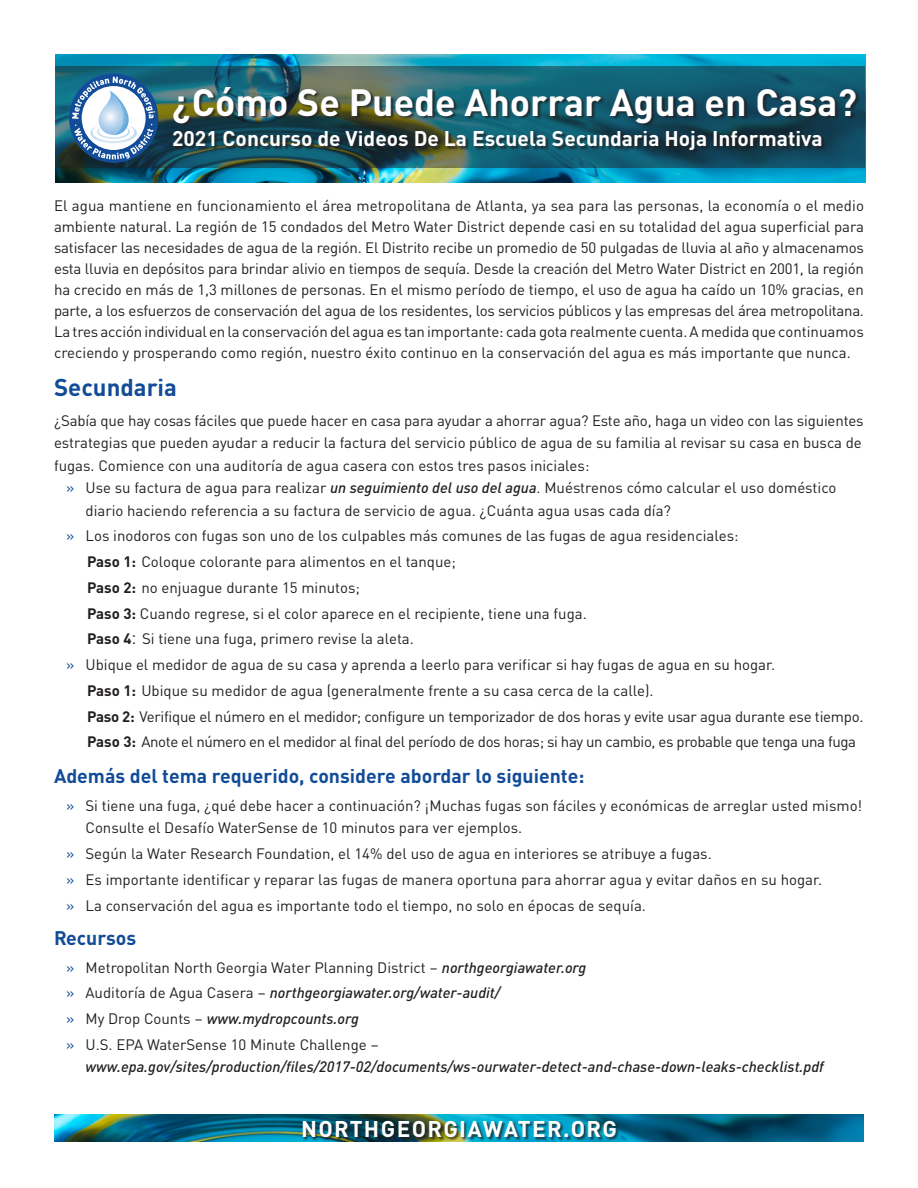
<style>
.page{position:relative;width:918px;height:1188px;background:#fff}
.page>*{position:absolute;margin:0;border:0;box-sizing:border-box;transform-origin:0 0}
.t1{font:700 37.5px "DIN Pro";color:#fff}
.t2{font:700 24px "DIN Pro";color:#124c98}
.t3{font:700 22.5px "DIN Pro";letter-spacing:.06em;color:#fff}
.t4{font:700 21px "DIN Pro";color:#fff}
.t5{font:700 19.5px "DIN Pro";color:#124c98}
.List_Paragraph{font:15px/21px "DIN Pro";color:#231f20;text-align:justify}
.t6{font:italic 500 15px/22.5px "DIN Pro";color:#231f20}
.List_Paragraph-2{font:15px "DIN Pro";letter-spacing:-.025em;color:#231f20}
.s1{color:#124c98}
.s2{font-weight:500;font-style:italic}
.s3{font-weight:700}
.s4{font-family:"Lucida Grande";font-size:16.5px}
.s5{font-weight:400;font-style:normal;color:#124c98}
.s6{font-weight:400;font-style:normal}
</style>
<div class="page">
<img style="left:54px;top:1115px;width:810px;height:27px">
<div style="left:303px;top:1120px;width:316px;height:21px;background:#231f20;opacity:.75"></div>
<img style="left:55px;top:54px;width:810px;height:128px">
<svg style="left:55px;top:66px;width:810px;height:101px;background:#205f6d"></svg>
<div style="left:174px;top:87px;width:686px;height:68px;background:#231f20;opacity:.75"></div>
<svg style="left:69px;top:73px;width:89px;height:90px"></svg>
<p class="t1" style="left:172px;top:73px;width:686px">¿Cómo Se Puede Ahorrar Agua en Casa?</p>
<p class="t4" style="left:172px;top:122px;width:652px">2021 Concurso de Videos De La Escuela Secundaria Hoja Informativa</p>
<p class="List_Paragraph" style="left:54px;top:194px;width:812px">El agua mantiene en funcionamiento el área metropolitana de Atlanta, ya sea para las personas, la economía o el medio ambiente natural. La región de 15 condados del Metro Water District depende casi en su totalidad del agua superficial para satisfacer las necesidades de agua de la región. El Distrito recibe un promedio de 50 pulgadas de lluvia al año y almacenamos esta lluvia en depósitos para brindar alivio en tiempos de sequía. Desde la creación del Metro Water District en 2001, la región ha crecido en más de 1,3 millones de personas. En el mismo período de tiempo, el uso de agua ha caído un 10% gracias, en parte, a los esfuerzos de conservación del agua de los residentes, los servicios públicos y las empresas del área metropolitana.<br>La tres acción individual en la conservación del agua es tan importante: cada gota realmente cuenta. A medida que continuamos creciendo y prosperando como región, nuestro éxito continuo en la conservación del agua es más importante que nunca.</p>
<p class="t2" style="left:54px;top:369px;width:125px">Secundaria</p>
<p class="List_Paragraph" style="left:54px;top:408px;width:811px;line-height:22.5px">¿Sabía que hay cosas fáciles que puede hacer en casa para ayudar a ahorrar agua? Este año, haga un video con las siguientes estrategias que pueden ayudar a reducir la factura del servicio público de agua de su familia al revisar su casa en busca de fugas. Comience con una auditoría de agua casera con estos tres pasos iniciales:</p>
<p class="List_Paragraph" style="left:86px;top:475px;width:752px;line-height:22.5px;text-indent:-20px"><span class="s1">»</span> Use su factura de agua para realizar <span class="s2">un seguimiento del uso del agua</span>. Muéstrenos cómo calcular el uso doméstico diario haciendo referencia a su factura de servicio de agua. ¿Cuánta agua usas cada día?</p>
<p class="List_Paragraph" style="left:66px;top:524px;width:674px"><span class="s1">»</span> Los inodoros con fugas son uno de los culpables más comunes de las fugas de agua residenciales:</p>
<p class="List_Paragraph" style="left:87px;top:550px;width:371px"><span class="s3">Paso 1:</span> Coloque colorante para alimentos en el tanque;</p>
<p class="List_Paragraph" style="left:87px;top:576px;width:275px"><span class="s3">Paso 2:</span> no enjuague durante 15 minutos;</p>
<p class="List_Paragraph" style="left:87px;top:602px;width:501px"><span class="s3">Paso 3:</span> Cuando regrese, si el color aparece en el recipiente, tiene una fuga.</p>
<p class="List_Paragraph" style="left:87px;top:627px;width:328px"><span class="s3">Paso 4</span><span class="s4">:</span> Si tiene una fuga, primero revise la aleta.</p>
<p class="List_Paragraph" style="left:66px;top:653px;width:711px"><span class="s1">»</span> Ubique el medidor de agua de su casa y aprenda a leerlo para verificar si hay fugas de agua en su hogar.</p>
<p class="List_Paragraph" style="left:87px;top:679px;width:568px"><span class="s3">Paso 1:</span> Ubique su medidor de agua (generalmente frente a su casa cerca de la calle).</p>
<p class="List_Paragraph" style="left:87px;top:705px;width:778px"><span class="s3">Paso 2:</span> Verifique el número en el medidor; configure un temporizador de dos horas y evite usar agua durante ese tiempo.</p>
<p class="List_Paragraph-2" style="left:87px;top:730px;width:771px"><span class="s3">Paso 3:</span> Anote el número en el medidor al final del período de dos horas; si hay un cambio, es probable que tenga una fuga</p>
<p class="t5" style="left:54px;top:761px;width:532px">Además del tema requerido, considere abordar lo siguiente:</p>
<p class="List_Paragraph" style="left:86px;top:793px;width:778px;line-height:22.5px;text-indent:-20px"><span class="s1">»</span> Si tiene una fuga, ¿qué debe hacer a continuación? ¡Muchas fugas son fáciles y económicas de arreglar usted mismo!<br>Consulte el Desafío WaterSense de 10 minutos para ver ejemplos.</p>
<p class="List_Paragraph" style="left:66px;top:842px;width:647px"><span class="s1">»</span> Según la Water Research Foundation, el 14% del uso de agua en interiores se atribuye a fugas.</p>
<p class="List_Paragraph" style="left:66px;top:868px;width:758px"><span class="s1">»</span> Es importante identificar y reparar las fugas de manera oportuna para ahorrar agua y evitar daños en su hogar.</p>
<p class="List_Paragraph" style="left:66px;top:894px;width:581px"><span class="s1">»</span> La conservación del agua es importante todo el tiempo, no solo en épocas de sequía.</p>
<p class="t5" style="left:54px;top:923px;width:84px">Recursos</p>
<p class="List_Paragraph" style="left:66px;top:956px;width:522px"><span class="s1">»</span> Metropolitan North Georgia Water Planning District – <span class="s2">northgeorgiawater.org</span></p>
<p class="t6" style="left:66px;top:981px;width:436px"><span class="s5">»</span> <span class="s6">Auditoría de Agua Casera –</span> northgeorgiawater.org/water-audit/</p>
<p class="t6" style="left:66px;top:1007px;width:294px"><span class="s5">»</span> <span class="s6">My Drop Counts –</span> www.mydropcounts.org</p>
<p class="t6" style="left:86px;top:1032px;width:740px;text-indent:-20px"><span class="s5">»</span> <span class="s6">U.S. EPA WaterSense 10 Minute Challenge – </span>www.epa.gov/sites/production/files/2017-02/documents/ws-ourwater-detect-and-chase-down-leaks-checklist.pdf</p>
<p class="t3" style="left:301px;top:1111px;width:317px">NORTHGEORGIAWATER.ORG</p>
</div>
